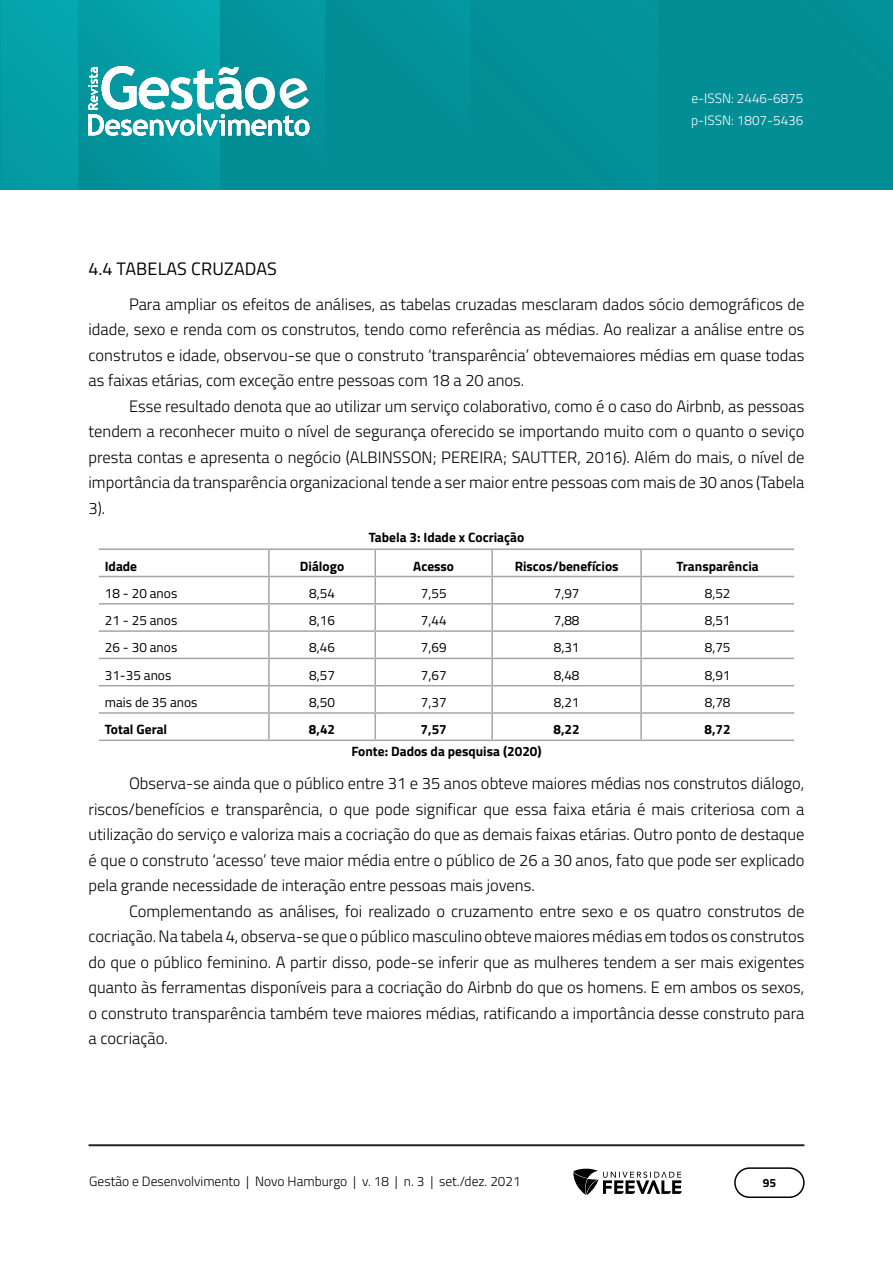
<style>
.page{position:relative;width:893px;height:1263px;background:#fff}
.page>*{position:absolute;margin:0;border:0;box-sizing:border-box;transform-origin:0 0}
.TÍTULO_1_1{font:18px "Titillium Web";letter-spacing:.01em;color:#000}
.Corpo_de_texto{font:300 16.5px/25.5px "Titillium Web";color:#000;text-align:justify}
.t1{font:13.5px "Titillium Web";color:#000}
.fonte_FIGURA{font:700 13.5px "Titillium Web";color:#000}
.t2{font:300 13.5px "Titillium Web";color:#000}
.t3{font:300 13.5px/22.5px "Titillium Web";color:#fff}
.Legenda_FIGURA{font:700 13.5px "Titillium Web";color:#000}
.t4{font:700 12px "Titillium Web";color:#000}
</style>
<div class="page">
<hr style="left:892px;top:0;width:1px;height:190px;background:#03878f">
<img style="left:0;top:0;width:892px;height:190px">
<img style="left:78px;top:0;width:1px;height:190px">
<svg style="left:471px;top:0;width:1px;height:190px"></svg>
<hr style="left:89px;top:1144px;width:715px;height:2px;background:#282828">
<div style="left:734px;top:1167px;width:71px;height:31px;border:2px solid #000;border-radius:15px"></div>
<svg style="left:573px;top:1169px;width:109px;height:26px"></svg>
<svg style="left:88px;top:66px;width:221px;height:70px"></svg>
<hr style="left:99px;top:548px;width:170px;height:2px;background:#a5a5a5">
<hr style="left:269px;top:548px;width:106px;height:2px;background:#a5a5a5">
<hr style="left:268px;top:550px;width:2px;height:26px;background:#a5a5a5">
<hr style="left:375px;top:548px;width:117px;height:2px;background:#a5a5a5">
<hr style="left:374px;top:550px;width:2px;height:26px;background:#a5a5a5">
<hr style="left:492px;top:548px;width:149px;height:2px;background:#a5a5a5">
<hr style="left:491px;top:550px;width:2px;height:26px;background:#a5a5a5">
<hr style="left:641px;top:548px;width:153px;height:2px;background:#a5a5a5">
<hr style="left:640px;top:550px;width:2px;height:26px;background:#a5a5a5">
<hr style="left:99px;top:576px;width:170px;height:1px;background:#a5a5a5">
<hr style="left:269px;top:576px;width:106px;height:1px;background:#a5a5a5">
<hr style="left:268px;top:577px;width:2px;height:26px;background:#a5a5a5">
<hr style="left:375px;top:576px;width:117px;height:1px;background:#a5a5a5">
<hr style="left:374px;top:577px;width:2px;height:26px;background:#a5a5a5">
<hr style="left:492px;top:576px;width:149px;height:1px;background:#a5a5a5">
<hr style="left:491px;top:577px;width:2px;height:26px;background:#a5a5a5">
<hr style="left:641px;top:576px;width:153px;height:1px;background:#a5a5a5">
<hr style="left:640px;top:577px;width:2px;height:26px;background:#a5a5a5">
<hr style="left:99px;top:603px;width:170px;height:1px;background:#a5a5a5">
<hr style="left:269px;top:603px;width:106px;height:1px;background:#a5a5a5">
<hr style="left:268px;top:604px;width:2px;height:26px;background:#a5a5a5">
<hr style="left:375px;top:603px;width:117px;height:1px;background:#a5a5a5">
<hr style="left:374px;top:604px;width:2px;height:26px;background:#a5a5a5">
<hr style="left:492px;top:603px;width:149px;height:1px;background:#a5a5a5">
<hr style="left:491px;top:604px;width:2px;height:26px;background:#a5a5a5">
<hr style="left:641px;top:603px;width:153px;height:1px;background:#a5a5a5">
<hr style="left:640px;top:604px;width:2px;height:26px;background:#a5a5a5">
<hr style="left:99px;top:630px;width:170px;height:2px;background:#a5a5a5">
<hr style="left:269px;top:630px;width:106px;height:2px;background:#a5a5a5">
<hr style="left:268px;top:632px;width:2px;height:26px;background:#a5a5a5">
<hr style="left:375px;top:630px;width:117px;height:2px;background:#a5a5a5">
<hr style="left:374px;top:632px;width:2px;height:26px;background:#a5a5a5">
<hr style="left:492px;top:630px;width:149px;height:2px;background:#a5a5a5">
<hr style="left:491px;top:632px;width:2px;height:26px;background:#a5a5a5">
<hr style="left:641px;top:630px;width:153px;height:2px;background:#a5a5a5">
<hr style="left:640px;top:632px;width:2px;height:26px;background:#a5a5a5">
<hr style="left:99px;top:658px;width:170px;height:1px;background:#a5a5a5">
<hr style="left:269px;top:658px;width:106px;height:1px;background:#a5a5a5">
<hr style="left:268px;top:659px;width:2px;height:26px;background:#a5a5a5">
<hr style="left:375px;top:658px;width:117px;height:1px;background:#a5a5a5">
<hr style="left:374px;top:659px;width:2px;height:26px;background:#a5a5a5">
<hr style="left:492px;top:658px;width:149px;height:1px;background:#a5a5a5">
<hr style="left:491px;top:659px;width:2px;height:26px;background:#a5a5a5">
<hr style="left:641px;top:658px;width:153px;height:1px;background:#a5a5a5">
<hr style="left:640px;top:659px;width:2px;height:26px;background:#a5a5a5">
<hr style="left:99px;top:685px;width:170px;height:1px;background:#a5a5a5">
<hr style="left:269px;top:685px;width:106px;height:1px;background:#a5a5a5">
<hr style="left:268px;top:686px;width:2px;height:26px;background:#a5a5a5">
<hr style="left:375px;top:685px;width:117px;height:1px;background:#a5a5a5">
<hr style="left:374px;top:686px;width:2px;height:26px;background:#a5a5a5">
<hr style="left:492px;top:685px;width:149px;height:1px;background:#a5a5a5">
<hr style="left:491px;top:686px;width:2px;height:26px;background:#a5a5a5">
<hr style="left:641px;top:685px;width:153px;height:1px;background:#a5a5a5">
<hr style="left:640px;top:686px;width:2px;height:26px;background:#a5a5a5">
<hr style="left:99px;top:712px;width:170px;height:2px;background:#a5a5a5">
<hr style="left:269px;top:712px;width:106px;height:2px;background:#a5a5a5">
<hr style="left:268px;top:714px;width:2px;height:25px;background:#a5a5a5">
<hr style="left:375px;top:712px;width:117px;height:2px;background:#a5a5a5">
<hr style="left:374px;top:714px;width:2px;height:25px;background:#a5a5a5">
<hr style="left:492px;top:712px;width:149px;height:2px;background:#a5a5a5">
<hr style="left:491px;top:714px;width:2px;height:25px;background:#a5a5a5">
<hr style="left:641px;top:712px;width:153px;height:2px;background:#a5a5a5">
<hr style="left:640px;top:714px;width:2px;height:25px;background:#a5a5a5">
<hr style="left:99px;top:739px;width:170px;height:2px;background:#a5a5a5">
<hr style="left:269px;top:739px;width:106px;height:2px;background:#a5a5a5">
<hr style="left:375px;top:739px;width:117px;height:2px;background:#a5a5a5">
<hr style="left:492px;top:739px;width:149px;height:2px;background:#a5a5a5">
<hr style="left:641px;top:739px;width:153px;height:2px;background:#a5a5a5">
<p class="t3" style="left:691px;top:86px;width:114px">e-ISSN: 2446-6875 p-ISSN: 1807-5436</p>
<p class="TÍTULO_1_1" style="left:88px;top:256px;width:190px">4.4 TABELAS CRUZADAS</p>
<p class="Corpo_de_texto" style="left:88px;top:291px;width:717px;text-indent:40px">Para ampliar os efeitos de análises, as tabelas cruzadas mesclaram dados sócio demográficos de idade, sexo e renda com os construtos, tendo como referência as médias. Ao realizar a análise entre os construtos e idade, observou-se que o construto ‘transparência’ obtevemaiores médias em quase todas as faixas etárias, com exceção entre pessoas com 18 a 20 anos.</p>
<p class="Corpo_de_texto" style="left:88px;top:393px;width:718px;text-indent:40px">Esse resultado denota que ao utilizar um serviço colaborativo, como é o caso do Airbnb, as pessoas tendem a reconhecer muito o nível de segurança oferecido se importando muito com o quanto o seviço presta contas e apresenta o negócio (ALBINSSON; PEREIRA; SAUTTER, 2016). Além do mais, o nível de importância da transparência organizacional tende a ser maior entre pessoas com mais de 30 anos (Tabela 3).</p>
<p class="Legenda_FIGURA" style="left:369px;top:527px;width:157px">Tabela 3: Idade x Cocriação</p>
<p class="fonte_FIGURA" style="left:105px;top:555px;width:34px">Idade</p>
<p class="fonte_FIGURA" style="left:300px;top:555px;width:46px">Diálogo</p>
<p class="fonte_FIGURA" style="left:413px;top:555px;width:42px">Acesso</p>
<p class="fonte_FIGURA" style="left:515px;top:555px;width:105px">Riscos/benefícios</p>
<p class="fonte_FIGURA" style="left:676px;top:555px;width:84px">Transparência</p>
<p class="t1" style="left:105px;top:583px;width:74px">18 - 20 anos</p>
<p class="t1" style="left:309px;top:583px;width:27px">8,54</p>
<p class="t1" style="left:421px;top:583px;width:27px">7,55</p>
<p class="t1" style="left:554px;top:583px;width:27px">7,97</p>
<p class="t1" style="left:705px;top:583px;width:27px">8,52</p>
<p class="t1" style="left:105px;top:610px;width:74px">21 - 25 anos</p>
<p class="t1" style="left:309px;top:610px;width:27px">8,16</p>
<p class="t1" style="left:421px;top:610px;width:27px">7,44</p>
<p class="t1" style="left:554px;top:610px;width:27px">7,88</p>
<p class="t1" style="left:705px;top:610px;width:27px">8,51</p>
<p class="t1" style="left:105px;top:638px;width:74px">26 - 30 anos</p>
<p class="t1" style="left:309px;top:638px;width:27px">8,46</p>
<p class="t1" style="left:421px;top:638px;width:27px">7,69</p>
<p class="t1" style="left:554px;top:638px;width:27px">8,31</p>
<p class="t1" style="left:705px;top:638px;width:27px">8,75</p>
<p class="t1" style="left:105px;top:665px;width:68px">31-35 anos</p>
<p class="t1" style="left:309px;top:665px;width:27px">8,57</p>
<p class="t1" style="left:421px;top:665px;width:27px">7,67</p>
<p class="t1" style="left:554px;top:665px;width:27px">8,48</p>
<p class="t1" style="left:705px;top:665px;width:27px">8,91</p>
<p class="t1" style="left:105px;top:692px;width:94px">mais de 35 anos</p>
<p class="t1" style="left:309px;top:692px;width:27px">8,50</p>
<p class="t1" style="left:421px;top:692px;width:27px">7,37</p>
<p class="t1" style="left:554px;top:692px;width:27px">8,21</p>
<p class="t1" style="left:705px;top:692px;width:27px">8,78</p>
<p class="fonte_FIGURA" style="left:105px;top:719px;width:64px">Total Geral</p>
<p class="fonte_FIGURA" style="left:309px;top:719px;width:28px">8,42</p>
<p class="fonte_FIGURA" style="left:421px;top:719px;width:28px">7,57</p>
<p class="fonte_FIGURA" style="left:553px;top:719px;width:28px">8,22</p>
<p class="fonte_FIGURA" style="left:704px;top:719px;width:28px">8,72</p>
<p class="fonte_FIGURA" style="left:351px;top:741px;width:192px">Fonte: Dados da pesquisa (2020)</p>
<p class="Corpo_de_texto" style="left:88px;top:770px;width:717px;text-indent:41px">Observa-se ainda que o público entre 31 e 35 anos obteve maiores médias nos construtos diálogo, riscos/benefícios e transparência, o que pode significar que essa faixa etária é mais criteriosa com a utilização do serviço e valoriza mais a cocriação do que as demais faixas etárias. Outro ponto de destaque é que o construto ‘acesso’ teve maior média entre o público de 26 a 30 anos, fato que pode ser explicado pela grande necessidade de interação entre pessoas mais jovens.</p>
<p class="Corpo_de_texto" style="left:88px;top:897px;width:717px;text-indent:41px">Complementando as análises, foi realizado o cruzamento entre sexo e os quatro construtos de cocriação. Na tabela 4, observa-se que o público masculino obteve maiores médias em todos os construtos do que o público feminino. A partir disso, pode-se inferir que as mulheres tendem a ser mais exigentes quanto às ferramentas disponíveis para a cocriação do Airbnb do que os homens. E em ambos os sexos, o construto transparência também teve maiores médias, ratificando a importância desse construto para a cocriação.</p>
<p class="t2" style="left:89px;top:1171px;width:433px">Gestão e Desenvolvimento | Novo Hamburgo | v. 18 | n. 3 | set./dez. 2021</p>
<p class="t4" style="left:763px;top:1174px;width:15px">95</p>
</div>
